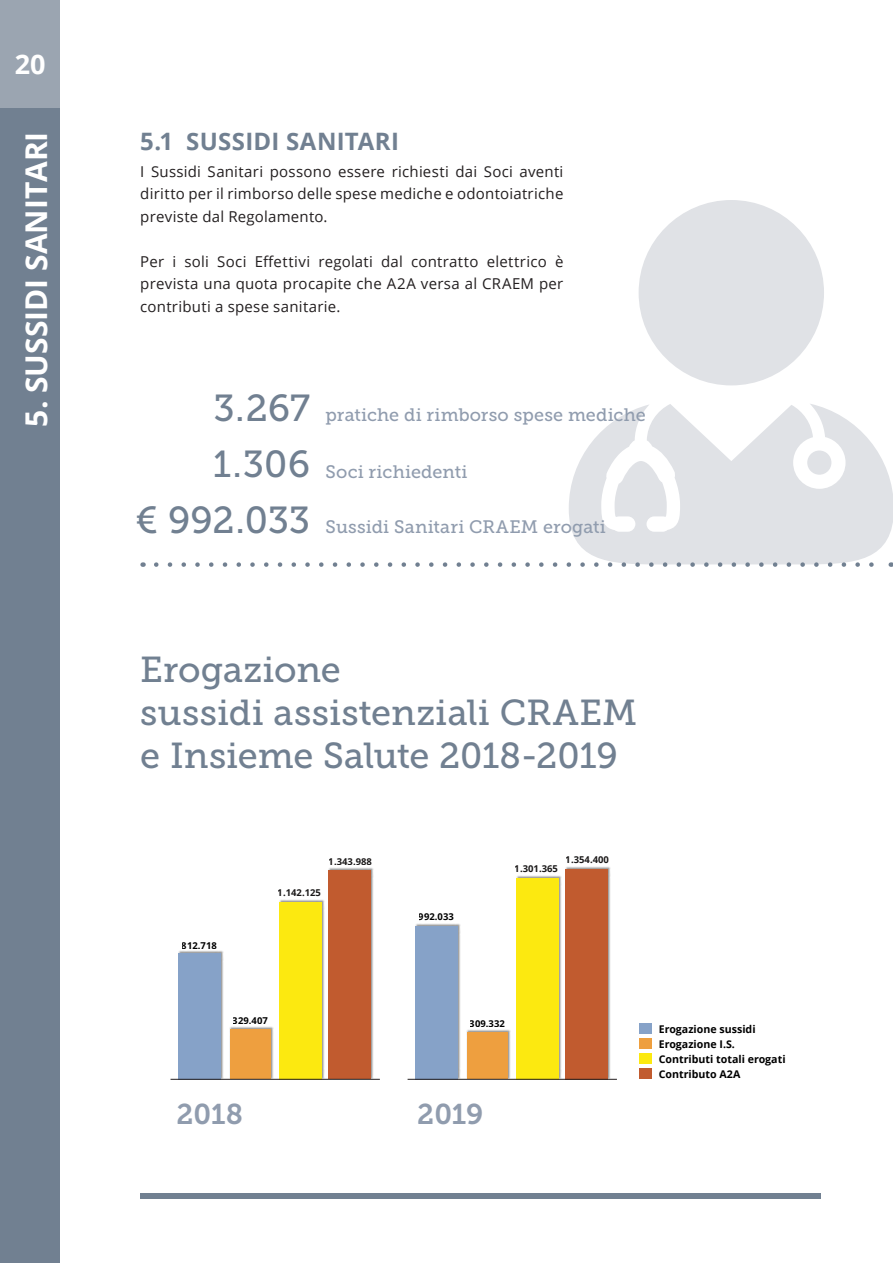
<style>
.page{position:relative;width:893px;height:1263px;background:#fff}
.page>*{position:absolute;margin:0;border:0;box-sizing:border-box;transform-origin:0 0}
.t1{font:37.5px "Museo Slab 500";letter-spacing:-.005em;color:#718091}
.t2{font:36px "Museo Slab 500";color:#718091}
.t3{font:700 30px "Open Sans";color:#fff}
.t4{font:28.5px "Museo Slab 700";color:#909cae}
.t5{font:700 27px "Open Sans";color:#fff}
.t6{font:700 24px "Open Sans";letter-spacing:.01em;color:#718091}
.t7{font:18px "Museo Slab 500";letter-spacing:.01em;color:#909cae}
.t8{font:15px/22.5px "Open Sans";letter-spacing:.015em;color:#231f20;text-align:justify}
.t9{font:700 10.65px/15px "Open Sans";color:#000}
.t10{font:700 9.45px "Open Sans";color:#1b1919}
.t11{font:700 9.45px "Open Sans";color:#000}
</style>
<div class="page">
<svg style="left:569px;top:404px;width:324px;height:160px;fill:#e0e2e6"></svg>
<div style="left:639px;top:200px;width:185px;height:185px;background:#e0e2e6;border-radius:50%"></div>
<div style="left:807px;top:450px;width:24px;height:25px;background:#e0e2e6;border-radius:50%"></div>
<img style="left:329px;top:868px;width:45px;height:211px">
<div style="left:329px;top:871px;width:42px;height:208px;background:#c15b2f"></div>
<img style="left:566px;top:866px;width:45px;height:213px">
<div style="left:566px;top:869px;width:42px;height:210px;background:#c15b2f"></div>
<img style="left:279px;top:899px;width:45px;height:180px">
<div style="left:279px;top:902px;width:42px;height:177px;background:#fce910"></div>
<img style="left:516px;top:875px;width:45px;height:204px">
<div style="left:516px;top:878px;width:42px;height:201px;background:#fce910"></div>
<img style="left:230px;top:1027px;width:43px;height:52px">
<div style="left:230px;top:1030px;width:40px;height:49px;background:#ee9f3f"></div>
<img style="left:467px;top:1030px;width:43px;height:49px">
<div style="left:467px;top:1033px;width:40px;height:46px;background:#ee9f3f"></div>
<img style="left:179px;top:950px;width:45px;height:129px">
<div style="left:179px;top:953px;width:42px;height:126px;background:#86a2c8"></div>
<img style="left:416px;top:923px;width:45px;height:156px">
<div style="left:416px;top:926px;width:42px;height:153px;background:#86a2c8"></div>
<div style="left:639px;top:1024px;width:12px;height:10px;background:#86a2c8"></div>
<div style="left:639px;top:1039px;width:12px;height:10px;background:#ee9f3f"></div>
<div style="left:639px;top:1054px;width:12px;height:10px;background:#fce910"></div>
<div style="left:639px;top:1069px;width:12px;height:10px;background:#c15b2f"></div>
<hr style="left:171px;top:1079px;width:209px;height:1px;background:#231f20">
<div style="left:0;top:0;width:60px;height:1263px;background:#718091"></div>
<div style="left:140px;top:1193px;width:681px;height:6px;background:#718091"></div>
<svg style="left:156px;top:562px;width:728px;height:5px"></svg>
<hr style="left:408px;top:1079px;width:209px;height:1px;background:#231f20">
<div style="left:0;top:0;width:60px;height:108px;background:#9ba5b1"></div>
<h3 class="t5" style="left:15px;top:45px;width:32px">20</h3>
<p class="t3" style="left:15px;top:427px;width:296px;rotate:-90deg">5. SUSSIDI SANITARI</p>
<p class="t6" style="left:140px;top:125px;width:260px">5.1 SUSSIDI SANITARI</p>
<p class="t8" style="left:140px;top:160px;width:425px">I Sussidi Sanitari possono essere richiesti dai Soci aventi diritto per il rimborso delle spese mediche e odontoiatriche previste dal Regolamento.</p>
<p class="t8" style="left:140px;top:250px;width:425px">Per i soli Soci Effettivi regolati dal contratto elettrico è prevista una quota procapite che A2A versa al CRAEM per contributi a spese sanitarie.</p>
<p class="t1" style="left:213px;top:388px;width:98px">3.267</p>
<p class="t1" style="left:213px;top:443px;width:99px">1.306</p>
<p class="t1" style="left:136px;top:499px;width:176px">€ 992.033</p>
<p class="t7" style="left:326px;top:405px;width:322px">pratiche di rimborso spese mediche</p>
<p class="t7" style="left:326px;top:462px;width:143px">Soci richiedenti</p>
<p class="t7" style="left:326px;top:516px;width:282px">Sussidi Sanitari CRAEM erogati</p>
<p class="t2" style="left:140px;top:649px;width:202px">Erogazione</p>
<p class="t2" style="left:140px;top:692px;width:498px">sussidi assistenziali CRAEM</p>
<p class="t2" style="left:140px;top:736px;width:479px">e Insieme Salute 2018-2019</p>
<p class="t11" style="left:182px;top:938px;width:37px">812.718</p>
<p class="t10" style="left:278px;top:886px;width:45px">1.142.125</p>
<p class="t10" style="left:329px;top:854px;width:45px">1.343.988</p>
<p class="t10" style="left:566px;top:853px;width:45px">1.354.400</p>
<p class="t10" style="left:515px;top:862px;width:45px">1.301.365</p>
<p class="t11" style="left:419px;top:910px;width:37px">992.033</p>
<p class="t11" style="left:233px;top:1013px;width:37px">329.407</p>
<p class="t11" style="left:470px;top:1016px;width:37px">309.332</p>
<p class="t4" style="left:177px;top:1098px;width:68px">2018</p>
<p class="t4" style="left:417px;top:1098px;width:68px">2019</p>
<p class="t9" style="left:659px;top:1021px;width:128px">Erogazione sussidi<br>Erogazione I.S.<br>Contributi totali erogati<br>Contributo A2A</p>
</div>
